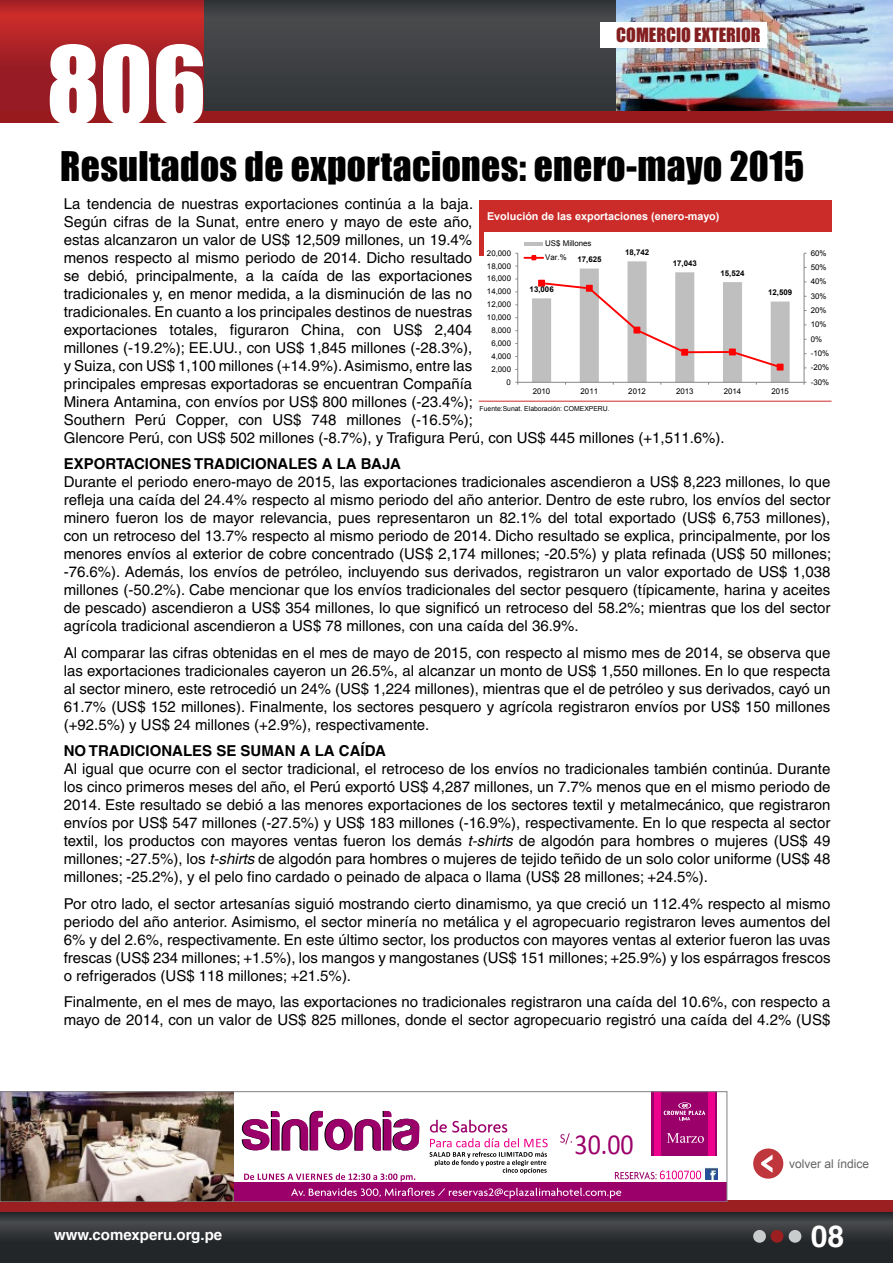
<style>
.page{position:relative;width:893px;height:1263px;background:#fff}
.page>*{position:absolute;margin:0;border:0;box-sizing:border-box;transform-origin:0 0}
.t1{font:99px "Impact";color:#fff}
.t2{font:37.5px "Impact";letter-spacing:.01em;color:#000}
.t3{font:700 30px "Helvetica";color:#fff}
.t4{font:29.1px "Calibri";color:#9b006a;scale:.89 1}
.t5{font:18px "Impact";color:#831f21}
.t6{font:15px/18px "Helvetica";color:#000;text-align:justify}
.t7{font:700 15px "Helvetica";color:#000}
.t8{font:700 15px "Helvetica";color:#fff}
.t9{font:12px "Arial";color:#636465}
.t10{font:700 10.8px "Arial";color:#fff}
.t11{font:7.95px/14.2px "Arial";letter-spacing:-.005em;color:#000}
.t12{font:700 7.95px "Arial";letter-spacing:-.005em;color:#000}
.t13{font:6.9px "Arial";letter-spacing:-.005em;color:#000}
.s1{font-style:italic}
</style>
<div class="page">
<div style="left:200px;top:0;width:422px;height:123px;background:#3d3f41"></div>
<img style="left:617px;top:0;width:276px;height:111px">
<svg style="left:0;top:1212px;width:893px;height:51px;background:#2d3033"></svg>
<div style="left:0;top:1200px;width:893px;height:12px;background:#9b1f21"></div>
<div style="left:753px;top:1230px;width:13px;height:13px;background:#c9cccc;border-radius:50%"></div>
<div style="left:771px;top:1230px;width:12px;height:13px;background:#9b1f21;border-radius:50%"></div>
<div style="left:789px;top:1230px;width:12px;height:13px;background:#c9cccc;border-radius:50%"></div>
<div style="left:753px;top:1148px;width:30px;height:31px;background:#bf363d;border-radius:50%"></div>
<svg style="left:761px;top:1155px;width:11px;height:18px"></svg>
<svg style="left:0;top:0;width:203px;height:111px;background:#a72026"></svg>
<div style="left:0;top:111px;width:893px;height:12px;background:#991a1c"></div>
<div style="left:600px;top:22px;width:166px;height:26px;background:#fff"></div>
<div style="left:233px;top:1182px;width:494px;height:20px;background:#9b006a"></div>
<svg style="left:291px;top:1188px;width:330px;height:10px"></svg>
<svg style="left:430px;top:1120px;width:77px;height:12px"></svg>
<div style="left:652px;top:1092px;width:65px;height:63px;background:#9b006a"></div>
<div style="left:654px;top:1092px;width:6px;height:63px;background:#ec008c"></div>
<div style="left:708px;top:1092px;width:7px;height:63px;background:#ec008c"></div>
<svg style="left:667px;top:1133px;width:37px;height:10px"></svg>
<svg style="left:429px;top:1138px;width:119px;height:36px"></svg>
<svg style="left:244px;top:1173px;width:171px;height:8px"></svg>
<svg style="left:560px;top:1133px;width:12px;height:11px"></svg>
<svg style="left:664px;top:1102px;width:41px;height:18px"></svg>
<svg style="left:242px;top:1110px;width:177px;height:41px"></svg>
<svg style="left:615px;top:1168px;width:103px;height:11px"></svg>
<img style="left:2px;top:1094px;width:231px;height:106px">
<div style="left:0;top:1092px;width:727px;height:110px;border:1px solid #808285"></div>
<div style="left:479px;top:200px;width:352px;height:31px;background:#cc2c29"></div>
<hr style="left:479px;top:200px;width:4px;height:56px;background:#cc2c29">
<hr style="left:479px;top:401px;width:352px;height:1px;background:#cc2c29">
<hr style="left:804px;top:253px;width:1px;height:129px;background:#868686">
<hr style="left:517px;top:253px;width:1px;height:129px;background:#868686">
<hr style="left:518px;top:382px;width:286px;height:1px;background:#868686">
<hr style="left:524px;top:242px;width:19px;height:3px;background:#bfbfbf">
<svg style="left:524px;top:255px;width:266px;height:130px"></svg>
<h1 class="t1" style="left:47px;top:8px;width:161px">806</h1>
<p class="t5" style="left:616px;top:21px;width:146px">comercio exterior</p>
<h2 class="t2" style="left:60px;top:137px;width:745px">Resultados de exportaciones: enero-mayo 2015</h2>
<p class="t6" style="left:64px;top:194px;width:662px;text-align:left">La tendencia de nuestras exportaciones continúa a la baja.<br>Según cifras de la Sunat, entre enero y mayo de este año,<br>estas alcanzaron un valor de US$ 12,509 millones, un 19.4%<br>menos respecto al mismo periodo de 2014. Dicho resultado<br>se debió, principalmente, a la caída de las exportaciones<br>tradicionales y, en menor medida, a la disminución de las no<br>tradicionales. En cuanto a los principales destinos de nuestras<br>exportaciones totales, figuraron China, con US$ 2,404<br>millones (-19.2%); EE.UU., con US$ 1,845 millones (-28.3%),<br>y Suiza, con US$ 1,100 millones (+14.9%). Asimismo, entre las<br>principales empresas exportadoras se encuentran Compañía<br>Minera Antamina, con envíos por US$ 800 millones (-23.4%);<br>Southern Perú Copper, con US$ 748 millones (-16.5%);<br>Glencore Perú, con US$ 502 millones (-8.7%), y Trafigura Perú, con US$ 445 millones (+1,511.6%).</p>
<p class="t7" style="left:64px;top:455px;width:339px">EXPORTACIONES TRADICIONALES A LA BAJA</p>
<p class="t6" style="left:64px;top:473px;width:769px">Durante el periodo enero-mayo de 2015, las exportaciones tradicionales ascendieron a US$ 8,223 millones, lo que refleja una caída del 24.4% respecto al mismo periodo del año anterior. Dentro de este rubro, los envíos del sector minero fueron los de mayor relevancia, pues representaron un 82.1% del total exportado (US$ 6,753 millones), con un retroceso del 13.7% respecto al mismo periodo de 2014. Dicho resultado se explica, principalmente, por los menores envíos al exterior de cobre concentrado (US$ 2,174 millones; -20.5%) y plata refinada (US$ 50 millones; -76.6%). Además, los envíos de petróleo, incluyendo sus derivados, registraron un valor exportado de US$ 1,038 millones (-50.2%). Cabe mencionar que los envíos tradicionales del sector pesquero (típicamente, harina y aceites de pescado) ascendieron a US$ 354 millones, lo que significó un retroceso del 58.2%; mientras que los del sector agrícola tradicional ascendieron a US$ 78 millones, con una caída del 36.9%.</p>
<p class="t6" style="left:64px;top:643px;width:768px">Al comparar las cifras obtenidas en el mes de mayo de 2015, con respecto al mismo mes de 2014, se observa que las exportaciones tradicionales cayeron un 26.5%, al alcanzar un monto de US$ 1,550 millones. En lo que respecta al sector minero, este retrocedió un 24% (US$ 1,224 millones), mientras que el de petróleo y sus derivados, cayó un 61.7% (US$ 152 millones). Finalmente, los sectores pesquero y agrícola registraron envíos por US$ 150 millones (+92.5%) y US$ 24 millones (+2.9%), respectivamente.</p>
<p class="t7" style="left:64px;top:742px;width:324px">NO TRADICIONALES SE SUMAN A LA CAÍDA</p>
<p class="t6" style="left:64px;top:760px;width:768px">Al igual que ocurre con el sector tradicional, el retroceso de los envíos no tradicionales también continúa. Durante los cinco primeros meses del año, el Perú exportó US$ 4,287 millones, un 7.7% menos que en el mismo periodo de 2014. Este resultado se debió a las menores exportaciones de los sectores textil y metalmecánico, que registraron envíos por US$ 547 millones (-27.5%) y US$ 183 millones (-16.9%), respectivamente. En lo que respecta al sector textil, los productos con mayores ventas fueron los demás <span class="s1">t-shirts</span> de algodón para hombres o mujeres (US$ 49 millones; -27.5%), los <span class="s1">t-shirts</span> de algodón para hombres o mujeres de tejido teñido de un solo color uniforme (US$ 48 millones; -25.2%), y el pelo fino cardado o peinado de alpaca o llama (US$ 28 millones; +24.5%).</p>
<p class="t6" style="left:64px;top:894px;width:768px">Por otro lado, el sector artesanías siguió mostrando cierto dinamismo, ya que creció un 112.4% respecto al mismo periodo del año anterior. Asimismo, el sector minería no metálica y el agropecuario registraron leves aumentos del 6% y del 2.6%, respectivamente. En este último sector, los productos con mayores ventas al exterior fueron las uvas frescas (US$ 234 millones; +1.5%), los mangos y mangostanes (US$ 151 millones; +25.9%) y los espárragos frescos o refrigerados (US$ 118 millones; +21.5%).</p>
<p class="t6" style="left:64px;top:993px;width:768px">Finalmente, en el mes de mayo, las exportaciones no tradicionales registraron una caída del 10.6%, con respecto a mayo de 2014, con un valor de US$ 825 millones, donde el sector agropecuario registró una caída del 4.2% (US$</p>
<p class="t10" style="left:487px;top:209px;width:234px">Evolución de las exportaciones (enero-mayo)</p>
<p class="t11" style="left:545px;top:236px;width:48px">US$ Millones<br>Var.%</p>
<p class="t12" style="left:625px;top:247px;width:26px">18,742</p>
<p class="t11" style="left:811px;top:246px;width:17px">60%</p>
<p class="t11" style="left:487px;top:246px;width:26px">20,000</p>
<p class="t12" style="left:577px;top:254px;width:26px">17,625</p>
<p class="t12" style="left:673px;top:258px;width:26px">17,043</p>
<p class="t11" style="left:487px;top:259px;width:26px">18,000</p>
<p class="t11" style="left:811px;top:260px;width:17px">50%</p>
<p class="t12" style="left:720px;top:268px;width:26px">15,524</p>
<p class="t11" style="left:487px;top:271px;width:26px">16,000</p>
<p class="t11" style="left:811px;top:274px;width:17px">40%</p>
<p class="t12" style="left:530px;top:284px;width:26px">13,006</p>
<p class="t11" style="left:487px;top:284px;width:26px">14,000</p>
<p class="t12" style="left:768px;top:287px;width:26px">12,509</p>
<p class="t11" style="left:811px;top:289px;width:17px">30%</p>
<p class="t11" style="left:487px;top:297px;width:26px">12,000</p>
<p class="t11" style="left:811px;top:303px;width:17px">20%</p>
<p class="t11" style="left:487px;top:310px;width:26px">10,000</p>
<p class="t11" style="left:811px;top:317px;width:17px">10%</p>
<p class="t11" style="left:491px;top:323px;width:21px">8,000</p>
<p class="t11" style="left:811px;top:332px;width:13px">0%</p>
<p class="t11" style="left:491px;top:336px;width:21px">6,000</p>
<p class="t11" style="left:811px;top:346px;width:20px">-10%</p>
<p class="t11" style="left:491px;top:349px;width:21px">4,000</p>
<p class="t11" style="left:811px;top:360px;width:20px">-20%</p>
<p class="t11" style="left:491px;top:362px;width:21px">2,000</p>
<p class="t11" style="left:811px;top:375px;width:20px">-30%</p>
<p class="t11" style="left:507px;top:375px;width:6px">0</p>
<p class="t11" style="left:533px;top:384px;width:19px">2010</p>
<p class="t11" style="left:581px;top:384px;width:19px">2011</p>
<p class="t11" style="left:628px;top:384px;width:19px">2012</p>
<p class="t11" style="left:676px;top:384px;width:19px">2013</p>
<p class="t11" style="left:724px;top:384px;width:19px">2014</p>
<p class="t11" style="left:771px;top:384px;width:19px">2015</p>
<p class="t13" style="left:480px;top:404px;width:132px">Fuente:Sunat. Elaboración: COMEXPERU.</p>
<p class="t8" style="left:54px;top:1226px;width:170px">WWW.COMEXPERU.ORG.PE</p>
<h3 class="t4" style="left:575px;top:1126px;width:68px">30.00</h3>
<p class="t9" style="left:789px;top:1155px;width:82px">volver al índice</p>
<h3 class="t3" style="left:811px;top:1218px;width:35px">08</h3>
</div>
